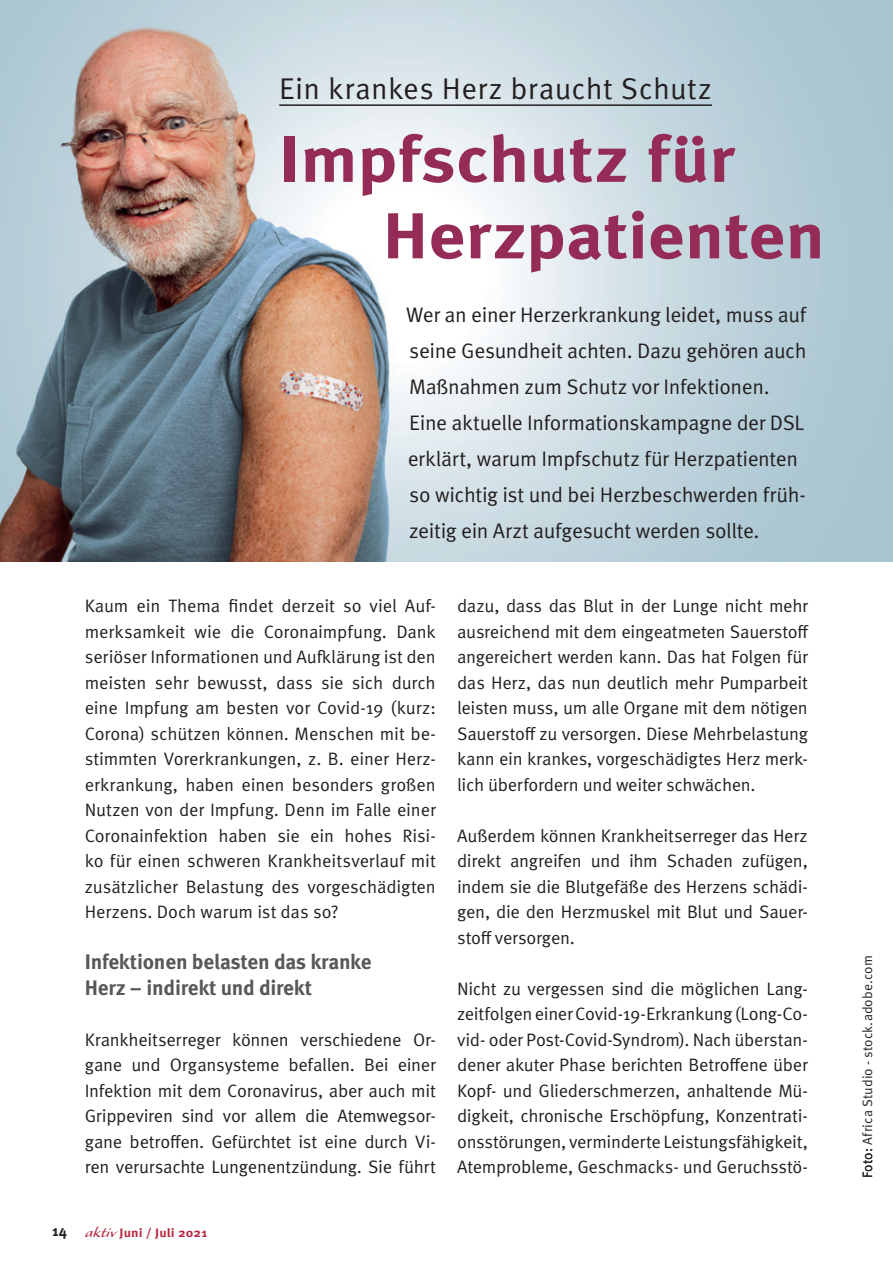
<style>
.page{position:relative;width:893px;height:1263px;background:#fff}
.page>*{position:absolute;margin:0;border:0;box-sizing:border-box;transform-origin:0 0}
.Text_Buchtipps_Teleg{font:700 64.8px/76.5px "Meta Pro";letter-spacing:-.005em;color:#942c57;scale:1.11 1}
.Text_Buchtipps_Teleg-2{font:30px "Meta Pro Norm";letter-spacing:.01em;color:#231f20}
.Fließtext{font:21px/36px "Meta Pro Norm";letter-spacing:-.02em;color:#231f20}
.Fließtext-2{font:700 21px/25.5px "Meta Pro";letter-spacing:-.01em;color:#57585a}
.Fließtext-3{font:18px/25.5px "Meta Pro Norm";letter-spacing:-.015em;color:#231f20;text-align:justify}
.Fließtext-4{font:13.5px "Meta Pro Norm";letter-spacing:.005em;color:#231f20}
.t1{font:700 12.15px "Meta Pro";letter-spacing:.01em;color:#b62841;scale:1.11 1}
.s1{font-size:15px;color:#231f20}
.s2{font-family:"Alexa Std";font-weight:400;font-size:16.2px}
</style>
<div class="page">
<img style="left:0;top:0;width:893px;height:561px">
<hr style="left:279px;top:104px;width:433px;height:2px;background:#231f20">
<p class="Text_Buchtipps_Teleg-2" style="left:279px;top:66px;width:434px">Ein krankes Herz braucht Schutz</p>
<p class="Text_Buchtipps_Teleg" style="left:383px;top:117px;width:400px;text-indent:-104px">Impfschutz für<br>Herzpatienten</p>
<p class="Fließtext" style="left:406px;top:295px;width:402px">Wer an einer Herzerkrankung leidet, muss auf seine Gesundheit achten. Dazu gehören auch Maßnahmen zum Schutz vor Infektionen.<br>Eine aktuelle Informationskampagne der DSL erklärt, warum Impfschutz für Herzpatienten so wichtig ist und bei Herzbeschwerden früh&shy;zeitig ein Arzt aufgesucht werden sollte.</p>
<p class="Fließtext-3" style="left:85px;top:592px;width:353px">Kaum ein Thema findet derzeit so viel Auf&shy;merksamkeit wie die Coronaimpfung. Dank seriöser Informationen und Aufklärung ist den meisten sehr bewusst, dass sie sich durch eine Impfung am besten vor Covid-19 (kurz:<br>Corona) schützen können. Menschen mit be&shy;stimmten Vorerkrankungen, z. B. einer Herz&shy;erkrankung, haben einen besonders großen Nutzen von der Impfung. Denn im Falle einer Coronainfektion haben sie ein hohes Risi&shy;ko für einen schweren Krankheitsverlauf mit zusätzlicher Belastung des vorgeschädigten Herzens. Doch warum ist das so?</p>
<p class="Fließtext-2" style="left:85px;top:948px;width:288px">Infektionen belasten das kranke<br>Herz – indirekt und direkt</p>
<p class="Fließtext-3" style="left:85px;top:1025px;width:353px">Krankheitserreger können verschiedene Or&shy;gane und Organsysteme befallen. Bei einer Infektion mit dem Coronavirus, aber auch mit Grippeviren sind vor allem die Atemwegsor&shy;gane betroffen. Gefürchtet ist eine durch Vi&shy;ren verursachte Lungenentzündung. Sie führt</p>
<p class="t1" style="left:52px;top:1223px;width:141px"><span class="s1">14</span> <span class="s2">aktiv</span> Juni / Juli 2021</p>
<p class="Fließtext-3" style="left:457px;top:592px;width:353px">dazu, dass das Blut in der Lunge nicht mehr ausreichend mit dem eingeatmeten Sauerstoff angereichert werden kann. Das hat Folgen für das Herz, das nun deutlich mehr Pumparbeit leisten muss, um alle Organe mit dem nötigen Sauerstoff zu versorgen. Diese Mehrbelastung kann ein krankes, vorgeschädigtes Herz merk&shy;lich überfordern und weiter schwächen.</p>
<p class="Fließtext-3" style="left:457px;top:821px;width:352px">Außerdem können Krankheitserreger das Herz direkt angreifen und ihm Schaden zufügen, indem sie die Blutgefäße des Herzens schädi&shy;gen, die den Herzmuskel mit Blut und Sauer&shy;stoff versorgen.</p>
<p class="Fließtext-3" style="left:457px;top:974px;width:352px">Nicht zu vergessen sind die möglichen Lang&shy;zeitfolgen einer Covid-19-Erkrankung (Long-Co&shy;vid- oder Post-Covid-Syndrom). Nach überstan&shy;dener akuter Phase berichten Betroffene über Kopf- und Gliederschmerzen, anhaltende Mü&shy;digkeit, chronische Erschöpfung, Konzentrati&shy;onsstörungen, verminderte Leistungsfähigkeit, Atemprobleme, Geschmacks- und Geruchsstö-</p>
<p class="Fließtext-4" style="left:857px;top:1178px;width:224px;rotate:-90deg">Foto: Africa Studio - stock.adobe.com</p>
</div>
